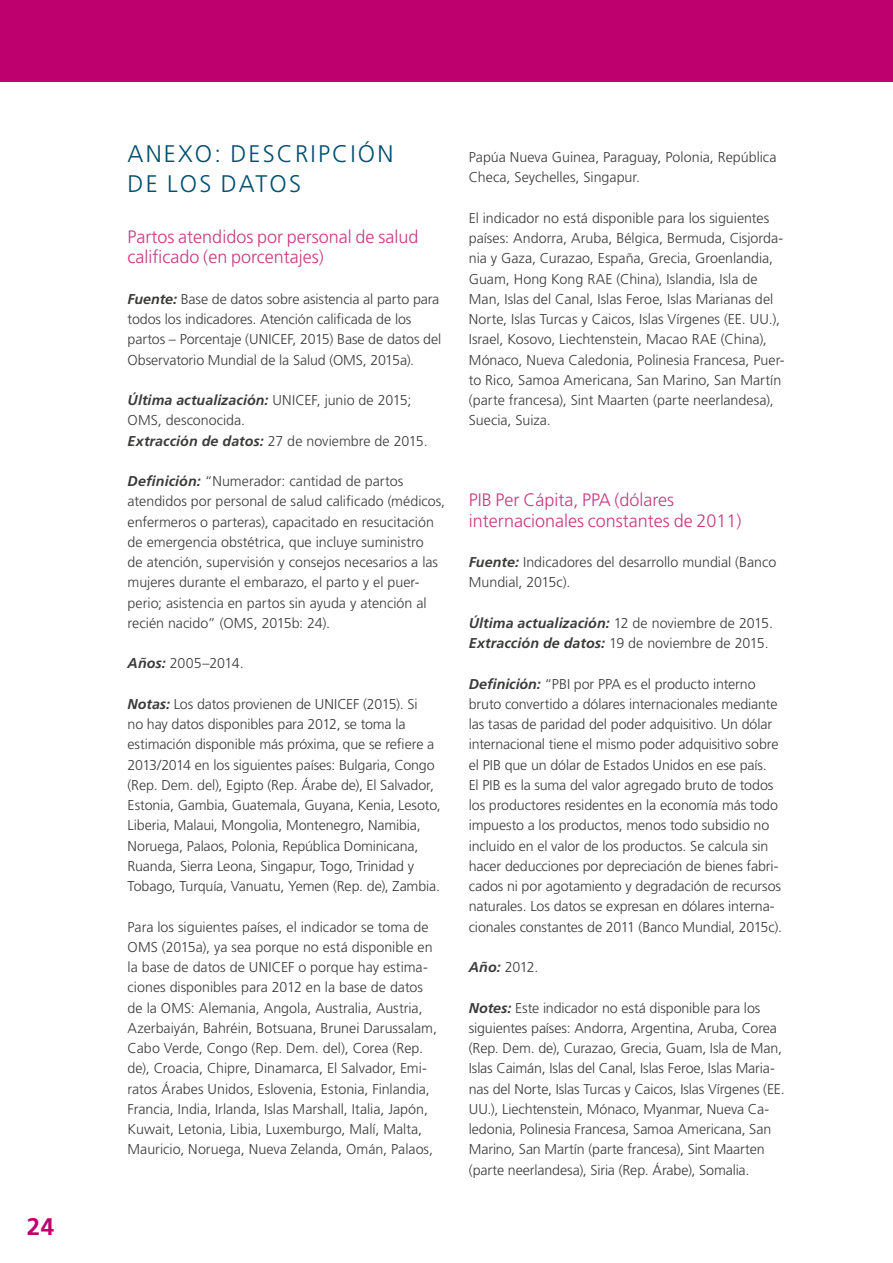
<style>
.page{position:relative;width:893px;height:1263px;background:#fff}
.page>*{position:absolute;margin:0;border:0;box-sizing:border-box;transform-origin:0 0}
.t1{font:300 24px/30px "Frutiger LT Std";letter-spacing:.09em;color:#004f70}
.t2{font:700 24px "Frutiger LT Std";color:#be006e}
.t3{font:300 18px/20.2px "Frutiger LT Std";color:#c73b81}
.t4{font:300 14.25px/20.2px "Frutiger LT Std";letter-spacing:-.005em;color:#3b3b3a}
.s1{font-weight:700;font-style:italic}
</style>
<div class="page">
<div style="left:0;top:0;width:893px;height:81px;background:#be006e"></div>
<h1 class="t2" style="left:27px;top:1213px;width:29px">24</h1>
<h1 class="t1" style="left:128px;top:139px;width:267px">ANEXO: DESCRIPCIÓN<br>DE LOS DATOS</h1>
<p class="t3" style="left:128px;top:227px;width:292px">Partos atendidos por personal de salud calificado (en porcentajes)</p>
<p class="t4" style="left:128px;top:289px;width:315px"><span class="s1">Fuente:</span> Base de datos sobre asistencia al parto para todos los indicadores. Atención calificada de los partos – Porcentaje (UNICEF, 2015) Base de datos del Observatorio Mundial de la Salud (OMS, 2015a).</p>
<p class="t4" style="left:128px;top:390px;width:302px"><span class="s1">Última actualización:</span> UNICEF, junio de 2015;<br>OMS, desconocida.<br><span class="s1">Extracción de datos:</span> 27 de noviembre de 2015.</p>
<p class="t4" style="left:128px;top:471px;width:319px"><span class="s1">Definición:</span> “Numerador: cantidad de partos atendidos por personal de salud calificado (médicos, enfermeros o parteras), capacitado en resucitación de emergencia obstétrica, que incluye suministro<br>de atención, supervisión y consejos necesarios a las mujeres durante el embarazo, el parto y el puer&shy;perio; asistencia en partos sin ayuda y atención al recién nacido” (OMS, 2015b: 24).</p>
<p class="t4" style="left:128px;top:653px;width:118px"><span class="s1">Años:</span> 2005–2014.</p>
<p class="t4" style="left:128px;top:694px;width:315px"><span class="s1">Notas:</span> Los datos provienen de UNICEF (2015). Si<br>no hay datos disponibles para 2012, se toma la estimación disponible más próxima, que se refiere a 2013/2014 en los siguientes países: Bulgaria, Congo (Rep. Dem. del), Egipto (Rep. Árabe de), El Salvador, Estonia, Gambia, Guatemala, Guyana, Kenia, Lesoto, Liberia, Malaui, Mongolia, Montenegro, Namibia, Noruega, Palaos, Polonia, República Dominicana, Ruanda, Sierra Leona, Singapur, Togo, Trinidad y Tobago, Turquía, Vanuatu, Yemen (Rep. de), Zambia.</p>
<p class="t4" style="left:128px;top:917px;width:311px">Para los siguientes países, el indicador se toma de OMS (2015a), ya sea porque no está disponible en la base de datos de UNICEF o porque hay estima&shy;ciones disponibles para 2012 en la base de datos de la OMS: Alemania, Angola, Australia, Austria, Azerbaiyán, Bahréin, Botsuana, Brunei Darussalam, Cabo Verde, Congo (Rep. Dem. del), Corea (Rep. de), Croacia, Chipre, Dinamarca, El Salvador, Emi&shy;ratos Árabes Unidos, Eslovenia, Estonia, Finlandia, Francia, India, Irlanda, Islas Marshall, Italia, Japón, Kuwait, Letonia, Libia, Luxemburgo, Malí, Malta, Mauricio, Noruega, Nueva Zelanda, Omán, Palaos,</p>
<p class="t4" style="left:469px;top:147px;width:309px">Papúa Nueva Guinea, Paraguay, Polonia, República<br>Checa, Seychelles, Singapur.</p>
<p class="t4" style="left:469px;top:208px;width:317px">El indicador no está disponible para los siguientes países: Andorra, Aruba, Bélgica, Bermuda, Cisjorda&shy;nia y Gaza, Curazao, España, Grecia, Groenlandia, Guam, Hong Kong RAE (China), Islandia, Isla de Man, Islas del Canal, Islas Feroe, Islas Marianas del Norte, Islas Turcas y Caicos, Islas Vírgenes (EE. UU.), Israel, Kosovo, Liechtenstein, Macao RAE (China), Mónaco, Nueva Caledonia, Polinesia Francesa, Puer&shy;to Rico, Samoa Americana, San Marino, San Martín (parte francesa), Sint Maarten (parte neerlandesa), Suecia, Suiza.</p>
<p class="t3" style="left:469px;top:490px;width:274px">PIB Per Cápita, PPA (dólares internacionales constantes de 2011)</p>
<p class="t4" style="left:469px;top:552px;width:309px"><span class="s1">Fuente:</span> Indicadores del desarrollo mundial (Banco<br>Mundial, 2015c).</p>
<p class="t4" style="left:469px;top:613px;width:306px"><span class="s1">Última actualización:</span> 12 de noviembre de 2015.<br><span class="s1">Extracción de datos:</span> 19 de noviembre de 2015.</p>
<p class="t4" style="left:469px;top:674px;width:315px"><span class="s1">Definición:</span> “PBI por PPA es el producto interno bruto convertido a dólares internacionales mediante las tasas de paridad del poder adquisitivo. Un dólar internacional tiene el mismo poder adquisitivo sobre el PIB que un dólar de Estados Unidos en ese país.<br>El PIB es la suma del valor agregado bruto de todos los productores residentes en la economía más todo impuesto a los productos, menos todo subsidio no incluido en el valor de los productos. Se calcula sin hacer deducciones por depreciación de bienes fabri&shy;cados ni por agotamiento y degradación de recursos naturales. Los datos se expresan en dólares interna&shy;cionales constantes de 2011 (Banco Mundial, 2015c).</p>
<p class="t4" style="left:469px;top:957px;width:71px"><span class="s1">Año:</span> 2012.</p>
<p class="t4" style="left:469px;top:998px;width:317px"><span class="s1">Notes:</span> Este indicador no está disponible para los siguientes países: Andorra, Argentina, Aruba, Corea (Rep. Dem. de), Curazao, Grecia, Guam, Isla de Man, Islas Caimán, Islas del Canal, Islas Feroe, Islas Maria&shy;nas del Norte, Islas Turcas y Caicos, Islas Vírgenes (EE.<br>UU.), Liechtenstein, Mónaco, Myanmar, Nueva Ca&shy;ledonia, Polinesia Francesa, Samoa Americana, San Marino, San Martín (parte francesa), Sint Maarten (parte neerlandesa), Siria (Rep. Árabe), Somalia.</p>
</div>
